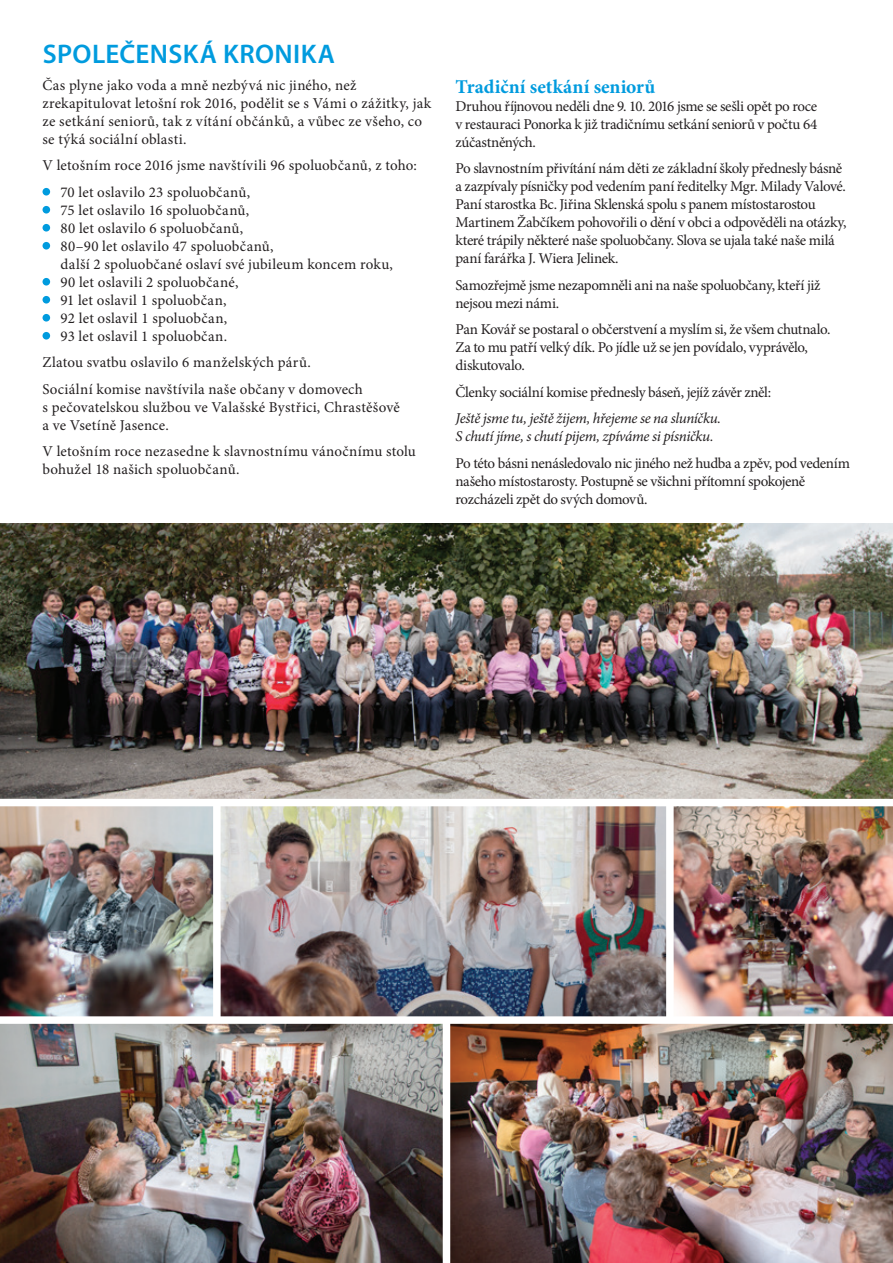
<style>
.page{position:relative;width:893px;height:1263px;background:#fff}
.page>*{position:absolute;margin:0;border:0;box-sizing:border-box;transform-origin:0 0}
.t1{font:600 27px "Myriad Pro";letter-spacing:.015em;color:#009bde}
.t2{font:700 19.5px "Minion Pro";letter-spacing:.005em;color:#009bde}
.t3{font:15px/18px "Minion Pro";letter-spacing:-.025em;color:#231f20}
.t4{font:15px/18px "Minion Pro";letter-spacing:.015em;color:#231f20}
.t5{font:15px/18px "Minion Pro";letter-spacing:.02em;color:#231f20}
.t6{font:15px/18px "Minion Pro";letter-spacing:-.005em;color:#231f20;text-align:justify}
.t7{font:italic 15px/18px "Minion Pro";letter-spacing:-.025em;color:#231f20}
</style>
<div class="page">
<hr style="left:892px;top:0;width:1px;height:1263px;background:#231f20">
<img style="left:0;top:187px;width:892px;height:1076px">
<h1 class="t1" style="left:43px;top:37px;width:294px">SPOLEČENSKÁ KRONIKA</h1>
<p class="t5" style="left:43px;top:76px;width:390px">Čas plyne jako voda a mně nezbývá nic jiného, než zrekapitulovat letošní rok 2016, podělit se s Vámi o zážitky, jak ze setkání seniorů, tak z vítání občánků, a vůbec ze všeho, co se týká sociální oblasti.</p>
<p class="t4" style="left:61px;top:152px;width:358px;line-height:26.5px;text-indent:-18px">V letošním roce 2016 jsme navštívili 96 spoluobčanů, z toho:<br>70 let oslavilo 23 spoluobčanů,</p>
<p class="t4" style="left:61px;top:201px;width:334px">75 let oslavilo 16 spoluobčanů,<br>80 let oslavilo 6 spoluobčanů,<br>80–90 let oslavilo 47 spoluobčanů,<br>další 2 spoluobčané oslaví své jubileum koncem roku, 90 let oslavili 2 spoluobčané,<br>91 let oslavil 1 spoluobčan,<br>92 let oslavil 1 spoluobčan,<br>93 let oslavil 1 spoluobčan.</p>
<p class="t4" style="left:43px;top:349px;width:322px;line-height:26.5px">Zlatou svatbu oslavilo 6 manželských párů.<br>Sociální komise navštívila naše občany v domovech</p>
<p class="t4" style="left:43px;top:398px;width:359px">s pečovatelskou službou ve Valašské Bystřici, Chrastěšově a ve Vsetíně Jasence.</p>
<p class="t4" style="left:43px;top:442px;width:375px">V letošním roce nezasedne k slavnostnímu vánočnímu stolu bohužel 18 našich spoluobčanů.</p>
<h2 class="t2" style="left:455px;top:73px;width:201px">Tradiční setkání seniorů</h2>
<p class="t6" style="left:455px;top:97px;width:363px">Druhou říjnovou neděli dne 9. 10. 2016 jsme se sešli opět po roce v restauraci Ponorka k již tradičnímu setkání seniorů v počtu 64 zúčastněných.</p>
<p class="t3" style="left:455px;top:160px;width:393px">Po slavnostním přivítání nám děti ze základní školy přednesly básně a zazpívaly písničky pod vedením paní ředitelky Mgr. Milady Valové.<br>Paní starostka Bc. Jiřina Sklenská spolu s panem místostarostou Martinem Žabčíkem pohovořili o dění v obci a odpověděli na otázky, které trápily některé naše spoluobčany. Slova se ujala také naše milá paní farářka J. Wiera Jelinek.</p>
<p class="t3" style="left:455px;top:276px;width:367px">Samozřejmě jsme nezapomněli ani na naše spoluobčany, kteří již nejsou mezi námi.</p>
<p class="t3" style="left:455px;top:321px;width:377px">Pan Kovář se postaral o občerstvení a myslím si, že všem chutnalo.<br>Za to mu patří velký dík. Po jídle už se jen povídalo, vyprávělo, diskutovalo.</p>
<p class="t3" style="left:455px;top:383px;width:317px">Členky sociální komise přednesly báseň, jejíž závěr zněl:</p>
<p class="t7" style="left:455px;top:410px;width:267px">Ještě jsme tu, ještě žijem, hřejeme se na sluníčku.<br>S chutí jíme, s chutí pijem, zpíváme si písničku.</p>
<p class="t3" style="left:455px;top:454px;width:396px">Po této básni nenásledovalo nic jiného než hudba a zpěv, pod vedením našeho místostarosty. Postupně se všichni přítomní spokojeně rozcházeli zpět do svých domovů.</p>
</div>
